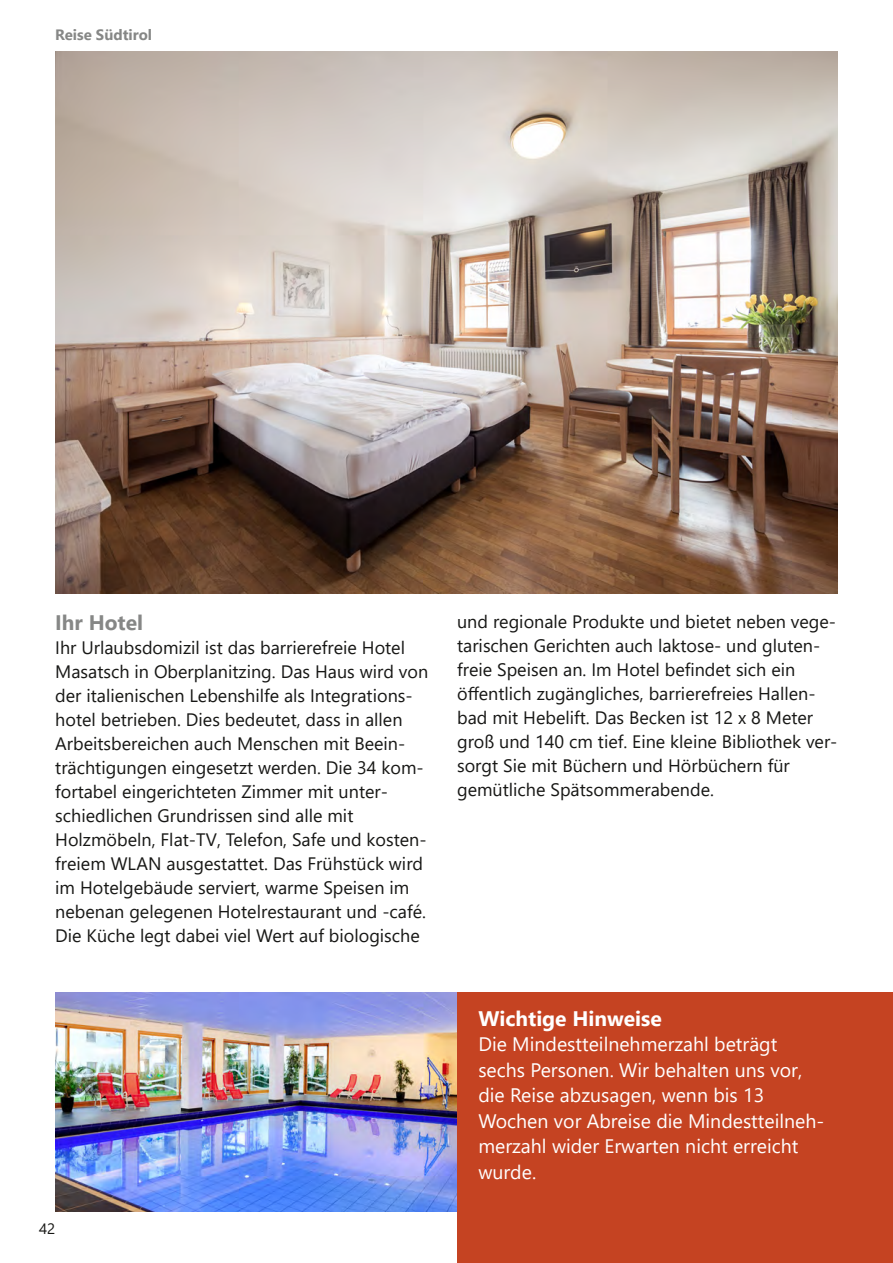
<style>
.page{position:relative;width:893px;height:1263px;background:#fff}
.page>*{position:absolute;margin:0;border:0;box-sizing:border-box;transform-origin:0 0}
.t1{font:700 21px "Segoe UI";color:#fff}
.t2{font:700 21px "Segoe UI";color:#868786}
.t3{font:19.5px/25.5px "Segoe UI";color:#fff}
.t4{font:18px/24px "Segoe UI";color:#171715}
.t5{font:700 15px "Segoe UI";color:#868786}
.t6{font:15px "Segoe UI";color:#171715}
</style>
<div class="page">
<img style="left:55px;top:992px;width:402px;height:220px">
<img style="left:55px;top:51px;width:783px;height:542px">
<div style="left:457px;top:992px;width:436px;height:271px;background:#c54322"></div>
<p class="t5" style="left:55px;top:29px;width:98px">Reise Südtirol</p>
<p class="t2" style="left:55px;top:615px;width:89px">Ihr Hotel</p>
<p class="t4" style="left:55px;top:637px;width:375px">Ihr Urlaubsdomizil ist das barrierefreie Hotel Masatsch in Oberplanitzing. Das Haus wird von der italienischen Lebenshilfe als Integrations&shy;hotel betrieben. Dies bedeutet, dass in allen Arbeitsbereichen auch Menschen mit Beein&shy;trächtigungen eingesetzt werden. Die 34 kom&shy;fortabel eingerichteten Zimmer mit unter&shy;schiedlichen Grundrissen sind alle mit Holzmöbeln, Flat-TV, Telefon, Safe und kosten&shy;freiem WLAN ausgestattet. Das Frühstück wird im Hotelgebäude serviert, warme Speisen im nebenan gelegenen Hotelrestaurant und -café.<br>Die Küche legt dabei viel Wert auf biologische</p>
<p class="t6" style="left:39px;top:1223px;width:18px">42</p>
<p class="t4" style="left:457px;top:611px;width:382px">und regionale Produkte und bietet neben vege&shy;tarischen Gerichten auch laktose- und gluten&shy;freie Speisen an. Im Hotel befindet sich ein öffentlich zugängliches, barrierefreies Hallen&shy;bad mit Hebelift. Das Becken ist 12 x 8 Meter groß und 140 cm tief. Eine kleine Bibliothek ver&shy;sorgt Sie mit Büchern und Hörbüchern für gemütliche Spätsommerabende.</p>
<p class="t1" style="left:478px;top:1010px;width:185px">Wichtige Hinweise</p>
<p class="t3" style="left:478px;top:1033px;width:347px">Die Mindestteilnehmerzahl beträgt sechs Personen. Wir behalten uns vor, die Reise abzusagen, wenn bis 13<br>Wochen vor Abreise die Mindestteilneh&shy;merzahl wider Erwarten nicht erreicht wurde.</p>
</div>
